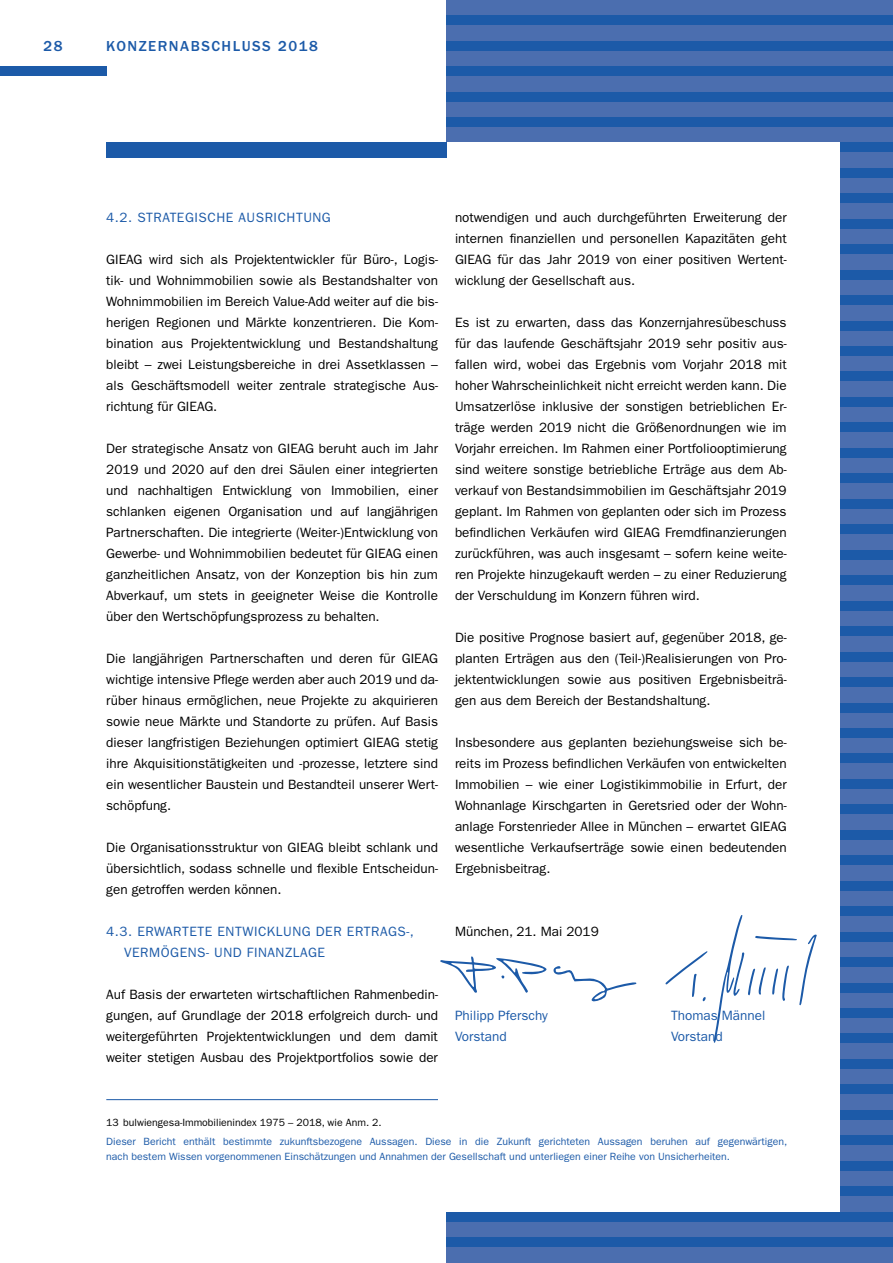
<style>
.page{position:relative;width:893px;height:1263px;background:#fff}
.page>*{position:absolute;margin:0;border:0;box-sizing:border-box;transform-origin:0 0}
.t1{font:500 15px "ITC Franklin Gothic Std";letter-spacing:.1em;color:#1c5aa8}
.t2{font:13.5px/21px "ITC Franklin Gothic Std";color:#000;text-align:justify}
.t3{font:13.5px/21px "ITC Franklin Gothic Std";letter-spacing:.04em;color:#1c5aa8}
.t4{font:13.5px "ITC Franklin Gothic Std";color:#1c5aa8}
.t5{font:10.5px/15px "ITC Franklin Gothic Std";color:#1c5aa8}
.t6{font:10.5px "ITC Franklin Gothic Std";color:#000}
</style>
<div class="page">
<div style="left:446px;top:0;width:447px;height:1263px;background:#4b6eaf"></div>
<div style="left:446px;top:41px;width:447px;height:9px;background:#1c5aa8"></div>
<div style="left:446px;top:92px;width:447px;height:9px;background:#1c5aa8"></div>
<div style="left:446px;top:143px;width:447px;height:9px;background:#1c5aa8"></div>
<div style="left:446px;top:193px;width:447px;height:10px;background:#1c5aa8"></div>
<div style="left:446px;top:244px;width:447px;height:10px;background:#1c5aa8"></div>
<div style="left:446px;top:295px;width:447px;height:10px;background:#1c5aa8"></div>
<div style="left:446px;top:346px;width:447px;height:10px;background:#1c5aa8"></div>
<div style="left:446px;top:397px;width:447px;height:10px;background:#1c5aa8"></div>
<div style="left:446px;top:448px;width:447px;height:10px;background:#1c5aa8"></div>
<div style="left:446px;top:499px;width:447px;height:10px;background:#1c5aa8"></div>
<div style="left:446px;top:550px;width:447px;height:10px;background:#1c5aa8"></div>
<div style="left:446px;top:601px;width:447px;height:10px;background:#1c5aa8"></div>
<div style="left:446px;top:652px;width:447px;height:9px;background:#1c5aa8"></div>
<div style="left:446px;top:703px;width:447px;height:9px;background:#1c5aa8"></div>
<div style="left:446px;top:753px;width:447px;height:10px;background:#1c5aa8"></div>
<div style="left:446px;top:804px;width:447px;height:10px;background:#1c5aa8"></div>
<div style="left:446px;top:855px;width:447px;height:10px;background:#1c5aa8"></div>
<div style="left:446px;top:906px;width:447px;height:10px;background:#1c5aa8"></div>
<div style="left:446px;top:957px;width:447px;height:10px;background:#1c5aa8"></div>
<div style="left:446px;top:1008px;width:447px;height:10px;background:#1c5aa8"></div>
<div style="left:446px;top:1059px;width:447px;height:10px;background:#1c5aa8"></div>
<div style="left:446px;top:1110px;width:447px;height:10px;background:#1c5aa8"></div>
<div style="left:446px;top:1161px;width:447px;height:10px;background:#1c5aa8"></div>
<div style="left:446px;top:1212px;width:447px;height:9px;background:#1c5aa8"></div>
<div style="left:446px;top:15px;width:447px;height:10px;background:#1c5aa8"></div>
<div style="left:446px;top:66px;width:447px;height:10px;background:#1c5aa8"></div>
<div style="left:446px;top:117px;width:447px;height:10px;background:#1c5aa8"></div>
<div style="left:446px;top:168px;width:447px;height:10px;background:#1c5aa8"></div>
<div style="left:446px;top:219px;width:447px;height:10px;background:#1c5aa8"></div>
<div style="left:446px;top:270px;width:447px;height:9px;background:#1c5aa8"></div>
<div style="left:446px;top:321px;width:447px;height:9px;background:#1c5aa8"></div>
<div style="left:446px;top:372px;width:447px;height:9px;background:#1c5aa8"></div>
<div style="left:446px;top:422px;width:447px;height:10px;background:#1c5aa8"></div>
<div style="left:446px;top:473px;width:447px;height:10px;background:#1c5aa8"></div>
<div style="left:446px;top:524px;width:447px;height:10px;background:#1c5aa8"></div>
<div style="left:446px;top:575px;width:447px;height:10px;background:#1c5aa8"></div>
<div style="left:446px;top:626px;width:447px;height:10px;background:#1c5aa8"></div>
<div style="left:446px;top:677px;width:447px;height:10px;background:#1c5aa8"></div>
<div style="left:446px;top:728px;width:447px;height:10px;background:#1c5aa8"></div>
<div style="left:446px;top:779px;width:447px;height:10px;background:#1c5aa8"></div>
<div style="left:446px;top:830px;width:447px;height:10px;background:#1c5aa8"></div>
<div style="left:446px;top:881px;width:447px;height:9px;background:#1c5aa8"></div>
<div style="left:446px;top:932px;width:447px;height:9px;background:#1c5aa8"></div>
<div style="left:446px;top:982px;width:447px;height:10px;background:#1c5aa8"></div>
<div style="left:446px;top:1033px;width:447px;height:10px;background:#1c5aa8"></div>
<div style="left:446px;top:1084px;width:447px;height:10px;background:#1c5aa8"></div>
<div style="left:446px;top:1135px;width:447px;height:10px;background:#1c5aa8"></div>
<div style="left:446px;top:1186px;width:447px;height:10px;background:#1c5aa8"></div>
<div style="left:446px;top:1237px;width:447px;height:10px;background:#1c5aa8"></div>
<div style="left:53px;top:142px;width:787px;height:1070px;background:#fff"></div>
<div style="left:0;top:66px;width:106px;height:10px;background:#1c5aa8"></div>
<hr style="left:106px;top:1099px;width:332px;height:1px;background:#1c5aa8">
<svg style="left:440px;top:956px;width:196px;height:46px"></svg>
<svg style="left:665px;top:915px;width:152px;height:128px"></svg>
<div style="left:106px;top:142px;width:340px;height:16px;background:#1c5aa8"></div>
<p class="t1" style="left:44px;top:37px;width:21px">28</p>
<p class="t1" style="left:106px;top:37px;width:213px">KONZERNABSCHLUSS 2018</p>
<p class="t3" style="left:106px;top:207px;width:226px">4.2. STRATEGISCHE AUSRICHTUNG</p>
<p class="t2" style="left:106px;top:249px;width:333px">GIEAG wird sich als Projektentwickler für Büro-, Logis&shy;tik- und Wohnimmobilien sowie als Bestandshalter von Wohnimmobilien im Bereich Value-Add weiter auf die bis&shy;herigen Regionen und Märkte konzentrieren. Die Kom&shy;bination aus Projektentwicklung und Bestandshaltung bleibt – zwei Leistungsbereiche in drei Assetklassen – als Geschäftsmodell weiter zentrale strategische Aus&shy;richtung für GIEAG.</p>
<p class="t2" style="left:106px;top:438px;width:333px">Der strategische Ansatz von GIEAG beruht auch im Jahr 2019 und 2020 auf den drei Säulen einer integrierten und nachhaltigen Entwicklung von Immobilien, einer schlanken eigenen Organisation und auf langjährigen Partnerschaften. Die integrierte (Weiter-)Entwicklung von Gewerbe- und Wohnimmobilien bedeutet für GIEAG einen ganzheitlichen Ansatz, von der Konzeption bis hin zum Abverkauf, um stets in geeigneter Weise die Kontrolle über den Wertschöpfungsprozess zu behalten.</p>
<p class="t2" style="left:106px;top:648px;width:333px">Die langjährigen Partnerschaften und deren für GIEAG wichtige intensive Pflege werden aber auch 2019 und da&shy;rüber hinaus ermöglichen, neue Projekte zu akquirieren sowie neue Märkte und Standorte zu prüfen. Auf Basis dieser langfristigen Beziehungen optimiert GIEAG stetig ihre Akquisitionstätigkeiten und -prozesse, letztere sind ein wesentlicher Baustein und Bestandteil unserer Wert&shy;schöpfung.</p>
<p class="t2" style="left:106px;top:837px;width:333px">Die Organisationsstruktur von GIEAG bleibt schlank und übersichtlich, sodass schnelle und flexible Entscheidun&shy;gen getroffen werden können.</p>
<p class="t3" style="left:124px;top:921px;width:291px;text-indent:-18px">4.3. ERWARTETE ENTWICKLUNG DER ERTRAGS-,<br>VERMÖGENS- UND FINANZLAGE</p>
<p class="t2" style="left:106px;top:984px;width:333px">Auf Basis der erwarteten wirtschaftlichen Rahmenbedin&shy;gungen, auf Grundlage der 2018 erfolgreich durch- und weitergeführten Projektentwicklungen und dem damit weiter stetigen Ausbau des Projektportfolios sowie der</p>
<p class="t2" style="left:455px;top:207px;width:333px">notwendigen und auch durchgeführten Erweiterung der internen finanziellen und personellen Kapazitäten geht GIEAG für das Jahr 2019 von einer positiven Wertent&shy;wicklung der Gesellschaft aus.</p>
<p class="t2" style="left:455px;top:312px;width:333px">Es ist zu erwarten, dass das Konzernjahresübeschuss für das laufende Geschäftsjahr 2019 sehr positiv aus&shy;fallen wird, wobei das Ergebnis vom Vorjahr 2018 mit hoher Wahrscheinlichkeit nicht erreicht werden kann. Die Umsatzerlöse inklusive der sonstigen betrieblichen Er&shy;träge werden 2019 nicht die Größenordnungen wie im Vorjahr erreichen. Im Rahmen einer Portfoliooptimierung sind weitere sonstige betriebliche Erträge aus dem Ab&shy;verkauf von Bestandsimmobilien im Geschäftsjahr 2019 geplant. Im Rahmen von geplanten oder sich im Prozess befindlichen Verkäufen wird GIEAG Fremdfinanzierungen zurückführen, was auch insgesamt – sofern keine weite&shy;ren Projekte hinzugekauft werden – zu einer Reduzierung der Verschuldung im Konzern führen wird.</p>
<p class="t2" style="left:455px;top:627px;width:333px">Die positive Prognose basiert auf, gegenüber 2018, ge&shy;planten Erträgen aus den (Teil-)Realisierungen von Pro&shy;jektentwicklungen sowie aus positiven Ergebnisbeiträ&shy;gen aus dem Bereich der Bestandshaltung.</p>
<p class="t2" style="left:455px;top:732px;width:333px">Insbesondere aus geplanten beziehungsweise sich be&shy;reits im Prozess befindlichen Verkäufen von entwickelten Immobilien – wie einer Logistikimmobilie in Erfurt, der Wohnanlage Kirschgarten in Geretsried oder der Wohn&shy;anlage Forstenrieder Allee in München – erwartet GIEAG wesentliche Verkaufserträge sowie einen bedeutenden Ergebnisbeitrag.</p>
<p class="t2" style="left:455px;top:921px;width:145px">München, 21. Mai 2019</p>
<p class="t4" style="left:455px;top:1008px;width:94px">Philipp Pferschy</p>
<p class="t4" style="left:671px;top:1008px;width:96px">Thomas Männel</p>
<p class="t4" style="left:455px;top:1029px;width:53px">Vorstand</p>
<p class="t4" style="left:671px;top:1029px;width:53px">Vorstand</p>
<p class="t6" style="left:106px;top:1116px;width:277px">13 bulwiengesa-Immobilienindex 1975 – 2018, wie Anm. 2.</p>
<p class="t5" style="left:106px;top:1134px;width:682px">Dieser Bericht enthält bestimmte zukunftsbezogene Aussagen. Diese in die Zukunft gerichteten Aussagen beruhen auf gegenwärtigen, nach bestem Wissen vorgenommenen Einschätzungen und Annahmen der Gesellschaft und unterliegen einer Reihe von Unsicherheiten.</p>
</div>
